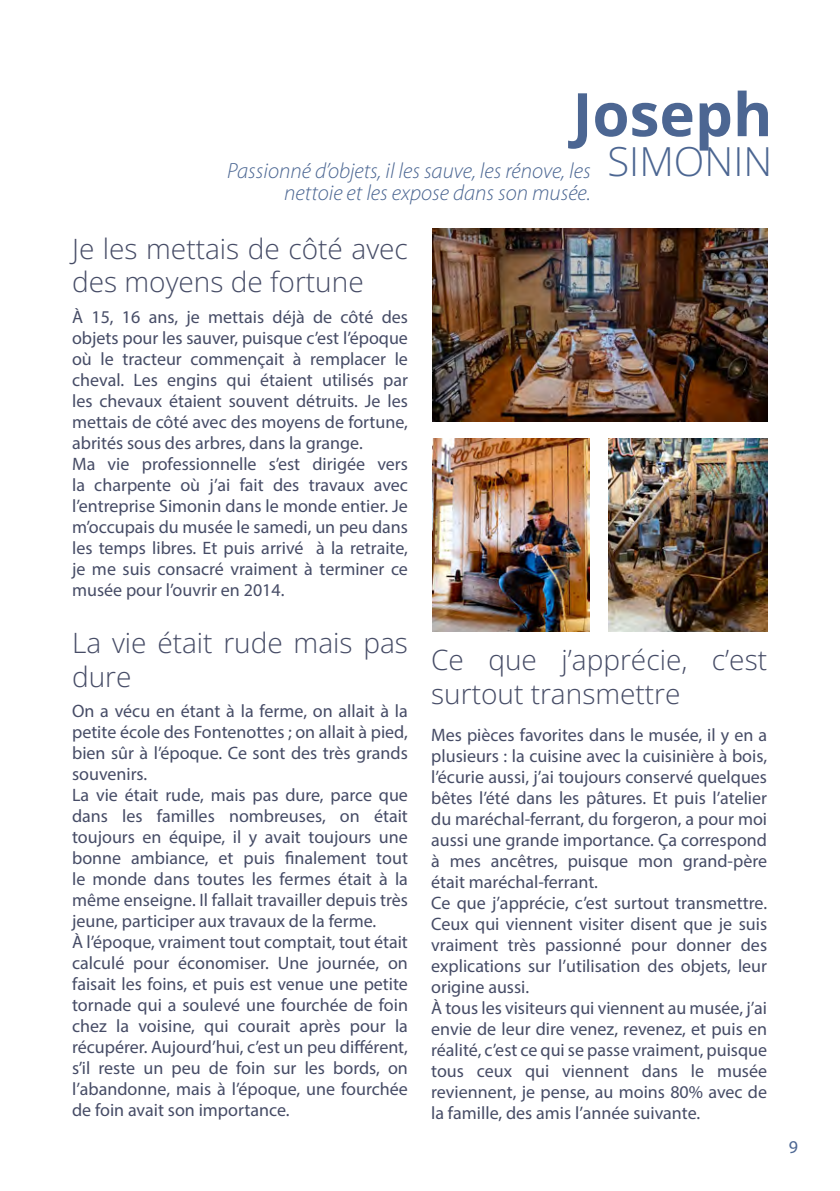
<style>
.page{position:relative;width:840px;height:1191px;background:#fff}
.page>*{position:absolute;margin:0;border:0;box-sizing:border-box;transform-origin:0 0}
.t1{font:700 60px "Open Sans";color:#4c6692}
.t2{font:300 40px "Open Sans";color:#4c6692}
.t3{font:300 28px/33.6px "Open Sans";color:#464c66}
.t4{font:italic 300 22px/22px "Myriad Pro";color:#4c6793;text-align:right}
.t5{font:18px/21px "Myriad Pro";color:#464c66}
.t6{font:18px "Myriad Variable Concept";color:#4c6692}
</style>
<div class="page">
<img style="left:432px;top:438px;width:157px;height:193px">
<img style="left:432px;top:229px;width:334px;height:193px">
<img style="left:608px;top:438px;width:158px;height:193px">
<h1 class="t1" style="left:572px;top:72px;width:201px">Joseph</h1>
<h2 class="t2" style="left:607px;top:134px;width:166px">SIMONIN</h2>
<p class="t4" style="left:227px;top:160px;width:364px">Passionné d’objets, il les sauve, les rénove, les nettoie et les expose dans son musée.</p>
<h3 class="t3" style="left:72px;top:231px;width:337px">Je les mettais de côté avec des moyens de fortune</h3>
<p class="t5" style="left:72px;top:306px;width:337px">À 15, 16 ans, je mettais déjà de côté des objets pour les sauver, puisque c’est l’époque où le tracteur commençait à remplacer le cheval. Les engins qui étaient utilisés par les chevaux étaient souvent détruits. Je les mettais de côté avec des moyens de fortune, abrités sous des arbres, dans la grange.<br>Ma vie professionnelle s’est dirigée vers la charpente où j’ai fait des travaux avec l’entreprise Simonin dans le monde entier. Je m’occupais du musée le samedi, un peu dans les temps libres. Et puis arrivé à la retraite, je me suis consacré vraiment à terminer ce musée pour l’ouvrir en 2014.</p>
<h3 class="t3" style="left:72px;top:625px;width:337px">La vie était rude mais pas dure</h3>
<p class="t5" style="left:72px;top:700px;width:337px">On a vécu en étant à la ferme, on allait à la petite école des Fontenottes ; on allait à pied, bien sûr à l’époque. Ce sont des très grands souvenirs.<br>La vie était rude, mais pas dure, parce que dans les familles nombreuses, on était toujours en équipe, il y avait toujours une bonne ambiance, et puis finalement tout le monde dans toutes les fermes était à la même enseigne. Il fallait travailler depuis très jeune, participer aux travaux de la ferme.<br>À l’époque, vraiment tout comptait, tout était calculé pour économiser. Une journée, on faisait les foins, et puis est venue une petite tornade qui a soulevé une fourchée de foin chez la voisine, qui courait après pour la récupérer. Aujourd’hui, c’est un peu différent, s’il reste un peu de foin sur les bords, on l’abandonne, mais à l’époque, une fourchée de foin avait son importance.</p>
<h3 class="t3" style="left:431px;top:642px;width:337px">Ce que j’apprécie, c’est surtout transmettre</h3>
<p class="t5" style="left:431px;top:724px;width:337px">Mes pièces favorites dans le musée, il y en a plusieurs : la cuisine avec la cuisinière à bois, l’écurie aussi, j’ai toujours conservé quelques bêtes l’été dans les pâtures. Et puis l’atelier du maréchal-ferrant, du forgeron, a pour moi aussi une grande importance. Ça correspond à mes ancêtres, puisque mon grand-père était maréchal-ferrant.<br>Ce que j’apprécie, c’est surtout transmettre.<br>Ceux qui viennent visiter disent que je suis vraiment très passionné pour donner des explications sur l’utilisation des objets, leur origine aussi.<br>À tous les visiteurs qui viennent au musée, j’ai envie de leur dire venez, revenez, et puis en réalité, c’est ce qui se passe vraiment, puisque tous ceux qui viennent dans le musée reviennent, je pense, au moins 80% avec de la famille, des amis l’année suivante.</p>
<p class="t6" style="left:788px;top:1136px;width:11px">9</p>
</div>
